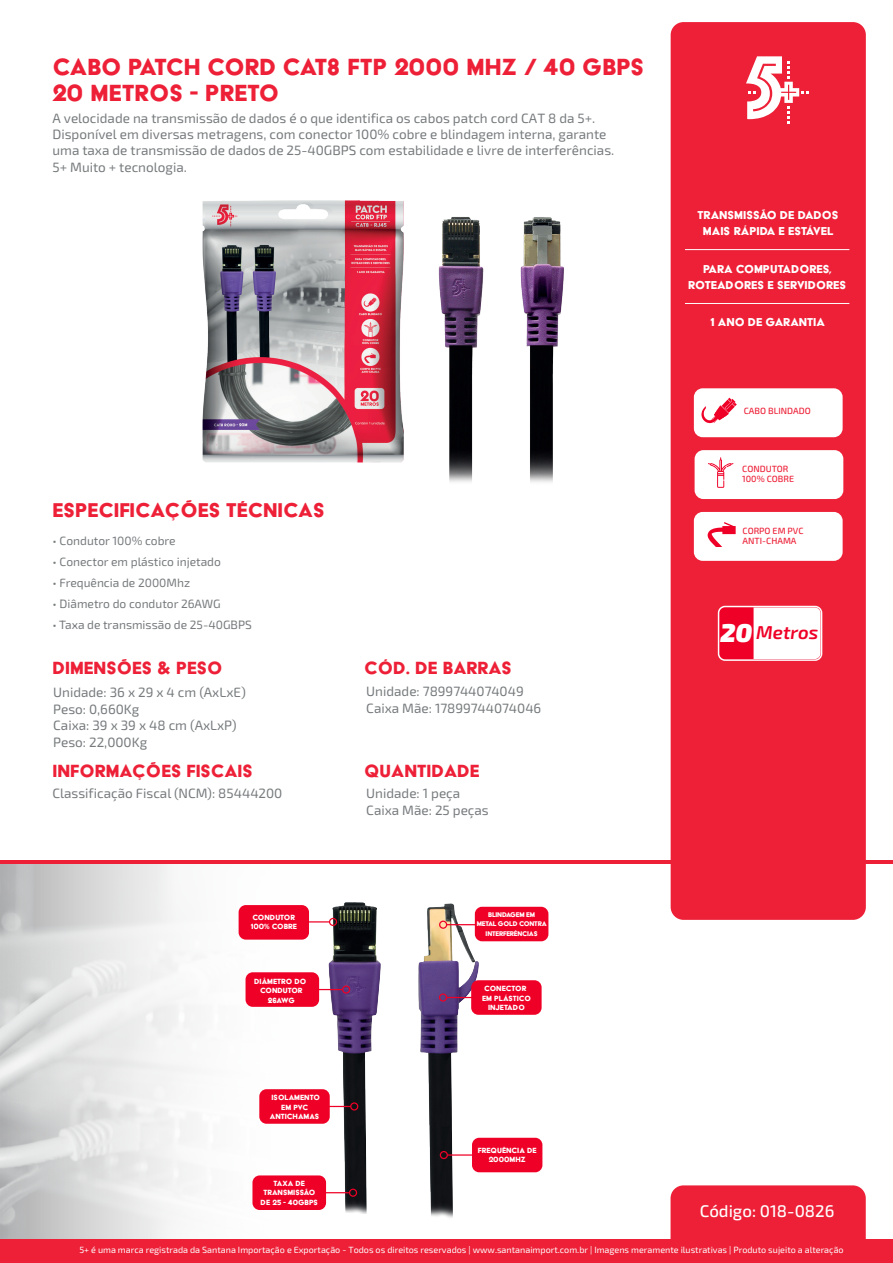
<style>
.page{position:relative;width:893px;height:1263px;background:#fff}
.page>*{position:absolute;margin:0;border:0;box-sizing:border-box;transform-origin:0 0}
.t1{font:27px/25.5px "Acier BAT Text Solid";letter-spacing:.005em;color:#ed2037}
.t2{font:22.95px "Acier BAT Text Solid";color:#ed2037}
.t3{font:20.4px "Acier BAT Text Solid";color:#ed2037}
.t4{font:italic 600 18.6px "Exo 2";color:#ef0027}
.t5{font:500 16.95px "Exo 2";color:#fff}
.t6{font:13.5px/16.5px "Exo 2";color:#777b7d}
.t7{font:13.2px/15.9px "Acier BAT Text Solid";color:#fff;text-align:center}
.t8{font:12px "Exo 2";color:#777b7d}
.t9{font:9px "Exo 2";color:#fff}
.t10{font:500 9px/9.9px "Exo 2";color:#ed2037}
.t11{font:8.7px/9.4px "Acier BAT Text Solid";color:#fff;text-align:center}
.t12{font:7.8px/9.4px "Acier BAT Text Solid";letter-spacing:-.025em;color:#fff;text-align:center}
.s1{font-weight:900;font-size:25.8px;color:#fff}
</style>
<div class="page">
<svg style="left:3px;top:863px;width:320px;height:376px"></svg>
<div style="left:671px;top:1185px;width:195px;height:54px;background:#ed2037"></div>
<div style="left:671px;top:22px;width:195px;height:898px;background:#ed2037;border-radius:13px"></div>
<hr style="left:1px;top:860px;width:892px;height:3px;background:#ed2037">
<div style="left:0;top:1239px;width:893px;height:24px;background:#ed2037"></div>
<div style="left:695px;top:450px;width:148px;height:49px;background:#fff;border-radius:9px"></div>
<div style="left:694px;top:512px;width:149px;height:49px;background:#fff;border-radius:9px"></div>
<div style="left:694px;top:388px;width:149px;height:49px;background:#fff;border-radius:9px"></div>
<svg style="left:746px;top:56px;width:63px;height:67px"></svg>
<div style="left:719px;top:606px;width:103px;height:54px;background:#ef0027;border-radius:6px"></div>
<div style="left:718px;top:606px;width:104px;height:55px;border:2px solid #fff;border-radius:6px"></div>
<div style="left:754px;top:607px;width:67px;height:52px;background:#fff"></div>
<hr style="left:685px;top:249px;width:164px;height:1px;background:#fff">
<hr style="left:685px;top:303px;width:164px;height:1px;background:#fff">
<svg style="left:708px;top:522px;width:28px;height:24px"></svg>
<svg style="left:701px;top:398px;width:36px;height:25px"></svg>
<svg style="left:708px;top:457px;width:25px;height:31px"></svg>
<img style="left:418px;top:903px;width:61px;height:315px">
<img style="left:328px;top:902px;width:53px;height:312px">
<div style="left:349px;top:1188px;width:8px;height:9px;border:1px solid #ef0027;border-radius:50%"></div>
<hr style="left:305px;top:1192px;width:45px;height:1px;background:#ef0027">
<div style="left:252px;top:1175px;width:74px;height:35px;background:#ef0027;border-radius:7px"></div>
<div style="left:342px;top:985px;width:8px;height:9px;border:1px solid #ef0027;border-radius:50%"></div>
<hr style="left:298px;top:989px;width:45px;height:1px;background:#ef0027">
<div style="left:246px;top:972px;width:73px;height:35px;background:#ef0027;border-radius:7px"></div>
<div style="left:329px;top:918px;width:8px;height:8px;border:1px solid #ef0027;border-radius:50%"></div>
<hr style="left:285px;top:921px;width:45px;height:1px;background:#ef0027">
<div style="left:239px;top:905px;width:70px;height:34px;background:#ef0027;border-radius:7px"></div>
<div style="left:350px;top:1102px;width:8px;height:8px;border:1px solid #ef0027;border-radius:50%"></div>
<hr style="left:306px;top:1106px;width:45px;height:1px;background:#ef0027">
<div style="left:259px;top:1089px;width:71px;height:35px;background:#ef0027;border-radius:7px"></div>
<div style="left:439px;top:993px;width:8px;height:8px;border:1px solid #ef0027;border-radius:50%"></div>
<hr style="left:446px;top:997px;width:45px;height:1px;background:#ef0027">
<div style="left:471px;top:980px;width:71px;height:35px;background:#ef0027;border-radius:7px"></div>
<div style="left:440px;top:1151px;width:8px;height:8px;border:1px solid #ef0027;border-radius:50%"></div>
<hr style="left:447px;top:1154px;width:45px;height:2px;background:#ef0027">
<div style="left:472px;top:1138px;width:70px;height:34px;background:#ef0027;border-radius:7px"></div>
<div style="left:439px;top:920px;width:8px;height:9px;border:1px solid #ef0027;border-radius:50%"></div>
<hr style="left:447px;top:924px;width:44px;height:1px;background:#ef0027">
<div style="left:475px;top:907px;width:73px;height:34px;background:#ef0027;border-radius:7px"></div>
<img style="left:202px;top:200px;width:362px;height:282px">
<h1 class="t1" style="left:52px;top:54px;width:593px">CABO PATCH CORD CAT8 FTP 2000 MHZ / 40 GBPS<br>20 METROS - PRETO</h1>
<p class="t6" style="left:52px;top:111px;width:563px">A velocidade na transmissão de dados é o que identifica os cabos patch cord CAT 8 da 5+.<br>Disponível em diversas metragens, com conector 100% cobre e blindagem interna, garante uma taxa de transmissão de dados de 25-40GBPS com estabilidade e livre de interferências.<br>5+ Muito + tecnologia.</p>
<h2 class="t2" style="left:52px;top:498px;width:274px">ESPECIFICAÇÕES TÉCNICAS</h2>
<p class="t8" style="left:52px;top:532px;width:125px">• Condutor 100% cobre</p>
<p class="t8" style="left:52px;top:553px;width:170px">• Conector em plástico injetado</p>
<p class="t8" style="left:52px;top:574px;width:139px">• Frequência de 2000Mhz</p>
<p class="t8" style="left:52px;top:595px;width:170px">• Diâmetro do condutor 26AWG</p>
<p class="t8" style="left:52px;top:616px;width:201px">• Taxa de transmissão de 25-40GBPS</p>
<h3 class="t3" style="left:52px;top:657px;width:172px">DIMENSÕES &amp; PESO</h3>
<p class="t6" style="left:53px;top:684px;width:194px">Unidade: 36 x 29 x 4 cm (AxLxE)<br>Peso: 0,660Kg<br>Caixa: 39 x 39 x 48 cm (AxLxP)<br>Peso: 22,000Kg</p>
<p class="t6" style="left:52px;top:786px;width:231px">Classificação Fiscal (NCM): 85444200</p>
<h3 class="t3" style="left:52px;top:760px;width:202px">INFORMAÇÕES FISCAIS</h3>
<p class="t11" style="left:251px;top:912px;width:48px;text-align:left">CONDUTOR<br>100% COBRE</p>
<p class="t11" style="left:254px;top:976px;width:54px">DIÂMETRO DO<br>CONDUTOR<br>26AWG</p>
<p class="t11" style="left:270px;top:1093px;width:52px">ISOLAMENTO<br>EM PVC<br>ANTICHAMAS</p>
<h3 class="t3" style="left:364px;top:657px;width:149px">CÓD. DE BARRAS</h3>
<p class="t6" style="left:366px;top:684px;width:177px">Unidade: 7899744074049<br>Caixa Mãe: 17899744074046</p>
<h3 class="t3" style="left:364px;top:760px;width:117px">QUANTIDADE</h3>
<p class="t6" style="left:366px;top:786px;width:124px">Unidade: 1 peça<br>Caixa Mãe: 25 peças</p>
<p class="t12" style="left:477px;top:910px;width:71px">BLINDAGEM EM<br>METAL GOLD CONTRA<br>INTERFERÊNCIAS</p>
<p class="t11" style="left:482px;top:984px;width:50px">CONECTOR<br>EM PLÁSTICO<br>INJETADO</p>
<p class="t11" style="left:478px;top:1145px;width:60px">FREQUÊNCIA DE<br>2000MHZ</p>
<p class="t7" style="left:697px;top:207px;width:143px">TRANSMISSÃO DE DADOS<br>MAIS RÁPIDA E ESTÁVEL</p>
<p class="t7" style="left:688px;top:261px;width:160px">PARA COMPUTADORES,<br>ROTEADORES E SERVIDORES</p>
<p class="t7" style="left:710px;top:314px;width:116px">1 ANO DE GARANTIA</p>
<p class="t10" style="left:744px;top:406px;width:69px">CABO BLINDADO</p>
<p class="t10" style="left:742px;top:464px;width:54px">CONDUTOR<br>100% COBRE</p>
<p class="t10" style="left:742px;top:526px;width:63px">CORPO EM PVC<br>ANTI-CHAMA</p>
<h3 class="t4" style="left:720px;top:621px;width:99px"><span class="s1">20</span> Metros</h3>
<p class="t11" style="left:261px;top:1178px;width:59px">TAXA DE<br>TRANSMISSÃO<br>DE 25 - 40GBPS</p>
<p class="t5" style="left:700px;top:1201px;width:136px">Código: 018-0826</p>
<p class="t9" style="left:79px;top:1245px;width:766px">5+ é uma marca registrada da Santana Importação e Exportação - Todos os direitos reservados | www.santanaimport.com.br | Imagens meramente ilustrativas | Produto sujeito a alteração</p>
</div>
